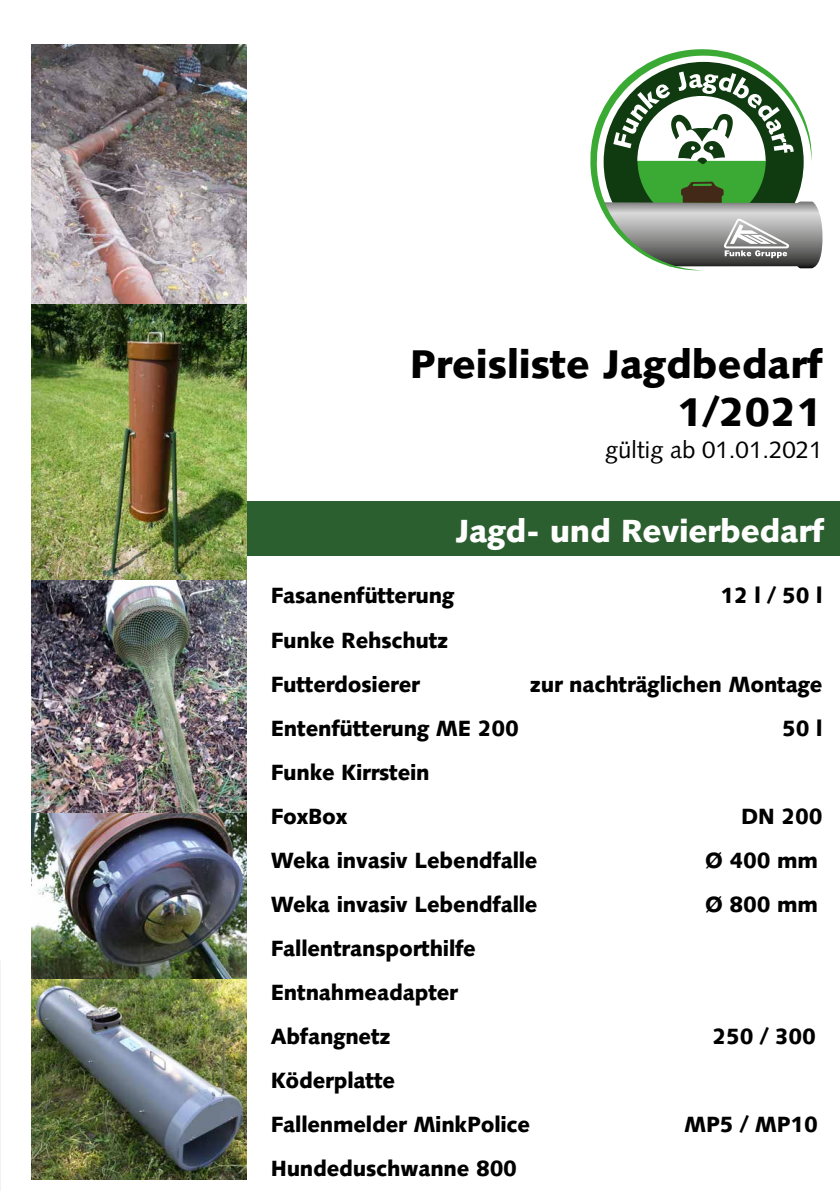
<style>
.page{position:relative;width:840px;height:1191px;background:#fff}
.page>*{position:absolute;margin:0;border:0;box-sizing:border-box;transform-origin:0 0}
.t1{font:900 40px/48px "Syntax LTCE";color:#000;text-align:right}
.t2{font:900 32px "Syntax LTCE";letter-spacing:-.01em;color:#fff}
.t3{font:24px "Syntax LTCE";color:#000}
.t4{font:900 22px/44px "Syntax LTCE";letter-spacing:-.01em;color:#000}
</style>
<div class="page">
<img style="left:31px;top:979px;width:216px;height:200px">
<div style="left:239px;top:501px;width:600px;height:55px;background:#2c5f30"></div>
<svg style="left:590px;top:49px;width:221px;height:221px"></svg>
<svg style="left:601px;top:72px;width:221px;height:196px"></svg>
<img style="left:31px;top:580px;width:216px;height:234px">
<img style="left:31px;top:303px;width:216px;height:277px">
<img style="left:31px;top:45px;width:216px;height:258px">
<img style="left:31px;top:814px;width:216px;height:165px">
<h1 class="t1" style="left:409px;top:340px;width:414px">Preisliste Jagdbedarf<br>1/2021</h1>
<p class="t3" style="left:604px;top:436px;width:219px">gültig ab 01.01.2021</p>
<h2 class="t2" style="left:455px;top:511px;width:369px">Jagd- und Revierbedarf</h2>
<p class="t4" style="left:270px;top:574px;width:185px">Fasanenfütterung</p>
<p class="t4" style="left:720px;top:574px;width:103px">12 l / 50 l</p>
<p class="t4" style="left:270px;top:618px;width:179px">Funke Rehschutz<br>Futterdosierer</p>
<p class="t4" style="left:529px;top:662px;width:294px">zur nachträglichen Montage</p>
<p class="t4" style="left:270px;top:706px;width:249px">Entenfütterung ME 200</p>
<p class="t4" style="left:781px;top:706px;width:42px">50 l</p>
<p class="t4" style="left:270px;top:750px;width:160px">Funke Kirrstein<br>FoxBox</p>
<p class="t4" style="left:740px;top:794px;width:83px">DN 200</p>
<p class="t4" style="left:270px;top:838px;width:268px">Weka invasiv Lebendfalle</p>
<p class="t4" style="left:704px;top:838px;width:114px">Ø 400 mm</p>
<p class="t4" style="left:270px;top:882px;width:268px">Weka invasiv Lebendfalle</p>
<p class="t4" style="left:704px;top:882px;width:114px">Ø 800 mm</p>
<p class="t4" style="left:270px;top:926px;width:206px">Fallentransporthilfe<br>Entnahmeadapter<br>Abfangnetz</p>
<p class="t4" style="left:712px;top:1014px;width:105px">250 / 300</p>
<p class="t4" style="left:270px;top:1058px;width:261px">Köderplatte<br>Fallenmelder MinkPolice</p>
<p class="t4" style="left:270px;top:1146px;width:248px">Hundeduschwanne 800</p>
<p class="t4" style="left:683px;top:1102px;width:135px">MP5 / MP10</p>
</div>
